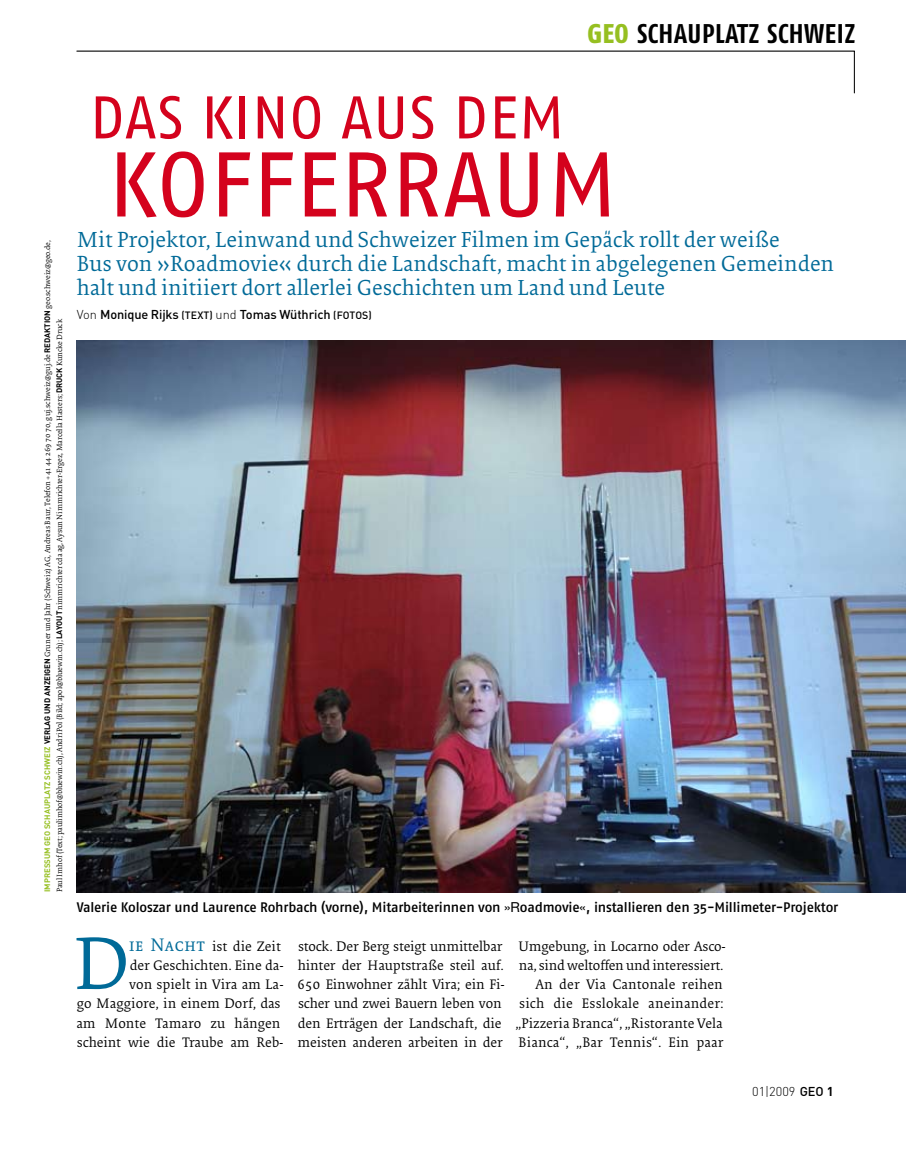
<style>
.page{position:relative;width:906px;height:1149px;background:#fff}
.page>*{position:absolute;margin:0;border:0;box-sizing:border-box;transform-origin:0 0}
.t1{font:91.5px "Fago No";letter-spacing:.01em;color:#d4021d}
.t2{font:76.5px "Collis Roman Exp";color:#006a98}
.t3{font:60px "Fago No";letter-spacing:.005em;color:#d4021d}
.t4{font:700 27px "Fago Co";letter-spacing:.02em;color:#000}
.t5{font:22.5px/24px "Collis Roman Txt";color:#006a98}
.t6{font:14.25px/19.4px "Collis Roman Txt";letter-spacing:-.01em;color:#000;text-align:right}
.t7{font:13.8px "Fago No Med";letter-spacing:-.015em;color:#000}
.t8{font:500 12.75px "DIN";letter-spacing:-.01em;color:#000}
.t9{font:300 12.75px "DIN";color:#000}
.t10{font:7.8px "Collis Roman Txt";color:#000}
.t11{font:7.8px "Collis Roman Bib";letter-spacing:-.01em;color:#000}
.s1{font-family:"Fago Co Exb";font-weight:400;color:#96bf21}
.s2{font-family:"DIN";font-weight:700;color:#96bf21}
.s3{font-family:"DIN";font-weight:700}
.s4{font-family:"Collis Roman Bib"}
.s5{font-family:"Collis Roman Txt"}
.s6{font-weight:300}
.s7{font-size:10.5px}
.s8{font-family:"Helvetica Neue"}
.s9{font-family:"Collis Roman Exp";font-size:18.75px;color:#006a98}
.s10{font-weight:500}
.s11{font-weight:700}
</style>
<div class="page">
<img style="left:77px;top:340px;width:829px;height:552px">
<hr style="left:854px;top:51px;width:1px;height:42px;background:#000">
<hr style="left:77px;top:51px;width:777px;height:1px;background:#000">
<h3 class="t4" style="left:587px;top:18px;width:270px"><span class="s1">GEO</span> SCHAUPLATZ SCHWEIZ</h3>
<p class="t10" style="left:44px;top:891px;width:652px;rotate:-90deg"><span class="s2">IMPRESSUM Geo Schauplatz Schwei z</span> <span class="s3">VERLAG UND ANZEIGEN</span> Gruner und Jahr (Schweiz) AG, Andreas Baur, Telefon +41 44 269 70 70, guj.schweiz@guj.de <span class="s3">REDAKTION</span> <span class="s4">geo.schweiz@geo.de,</span></p>
<p class="t11" style="left:56px;top:891px;width:574px;rotate:-90deg"><span class="s5">Paul Imhof (Text; paulimhof@bluewin.ch),</span> Andri Pol (Bild; apol@bluewin.ch); <span class="s3">LAYOUT</span> nimmrichter cda ag, Aysun Nimmrichter-Ergez, Marcella Hasters; <span class="s3">DRUCK</span> Kuncke Druck</p>
<h3 class="t3" style="left:90px;top:83px;width:476px">DAS KINO AUS D EM</h3>
<h1 class="t1" style="left:108px;top:133px;width:511px">KOFFERRAUM</h1>
<h3 class="t5" style="left:77px;top:228px;width:758px">Mit Projektor, Leinwand und Schweizer Filmen im Gepäck rollt der weiße<br>Bus von »Roadmovie« durch die Landschaft, macht in abgelegenen Gemeinden halt und initiiert dort allerlei Geschichten um Land und Leute</h3>
<p class="t8" style="left:77px;top:306px;width:296px"><span class="s6">Von</span> Monique Rijks <span class="s7">(TEXT)</span> <span class="s6">und</span> Tomas Wüthrich <span class="s7">(FOTOS)</span></p>
<p class="t7" style="left:77px;top:898px;width:763px">Valerie Koloszar und Laurence Rohrbach (vorne), Mitarbeiterinnen von <span class="s8">»R</span>oadmovie<span class="s8">«</span>, installieren den 35-Millimeter-Projektor</p>
<h2 class="t2" style="left:74px;top:925px;width:57px">D</h2>
<p class="t6" style="left:76px;top:936px;width:209px"><span class="s9">ie Nacht</span> ist die Zeit<br>der Geschichten. Eine da-<br>von spielt in Vira am La-<br>go Maggiore, in einem Dorf, das am Monte Tamaro zu hängen scheint wie die Traube am Reb-</p>
<p class="t6" style="left:297px;top:936px;width:209px;text-align:left">stock. Der Berg steigt unmittelbar hinter der Hauptstraße steil auf.<br>650 Einwohner zählt Vira; ein Fi&shy;scher und zwei Bauern leben von den Erträgen der Landschaft, die meisten anderen arbeiten in der</p>
<p class="t6" style="left:515px;top:936px;width:212px">Umgebung, in Locarno oder Asco&shy;na, sind weltoffen und interessiert.<br>An der Via Cantonale reihen sich die Esslokale aneinander: „Pizzeria Branca“, „Ristorante Vela Bianca“, „Bar Tennis“. Ein paar</p>
<p class="t9" style="left:752px;top:1082px;width:83px">01|2009 <span class="s10">GEO</span> <span class="s11">1</span></p>
</div>
